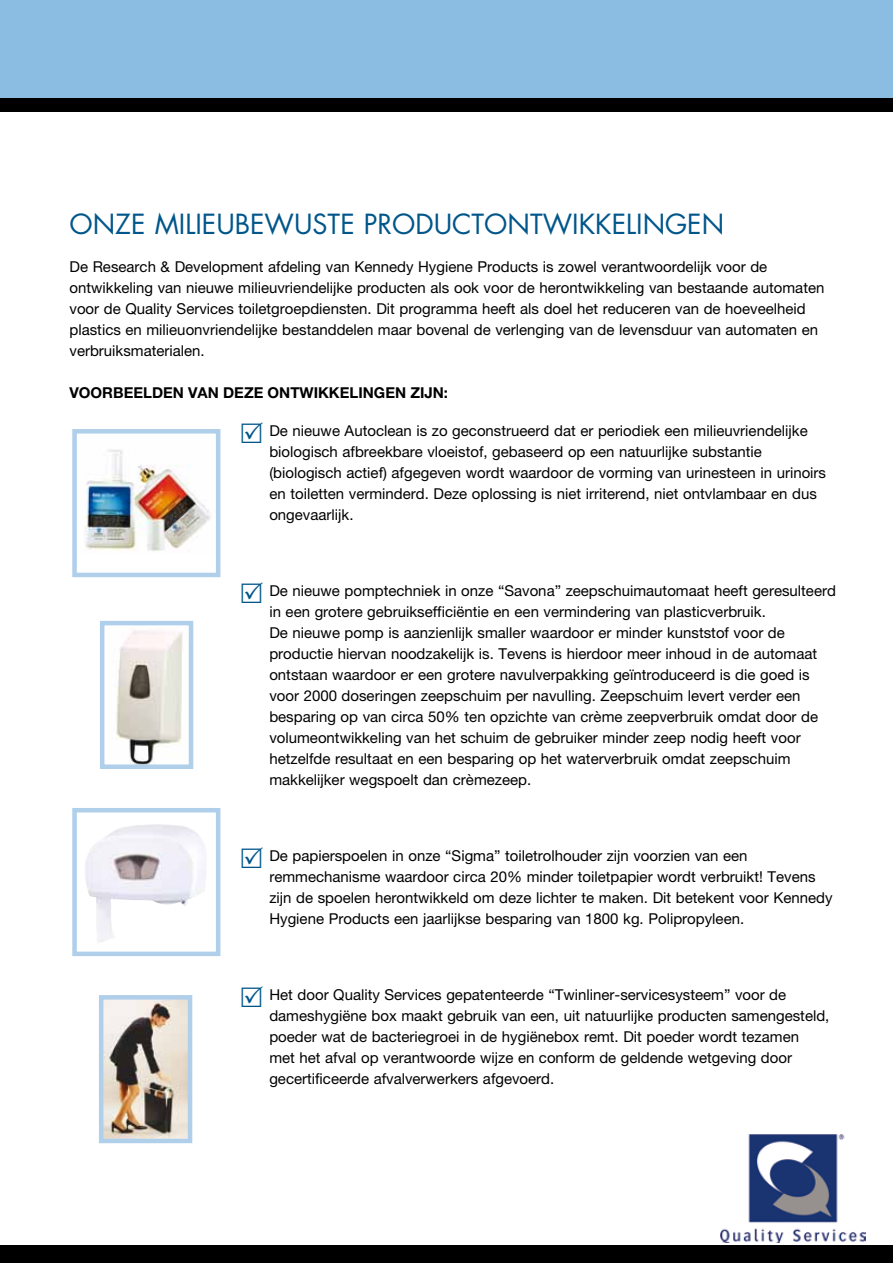
<style>
.page{position:relative;width:893px;height:1263px;background:#fff}
.page>*{position:absolute;margin:0;border:0;box-sizing:border-box;transform-origin:0 0}
.t1{font:27px "Futura";color:#00568a}
.t2{font:15px/21px "Helvetica Neue";color:#000}
.t3{font:700 15px "Helvetica Neue";color:#000}
</style>
<div class="page">
<div style="left:0;top:1246px;width:893px;height:17px;background:#000"></div>
<div style="left:0;top:0;width:893px;height:106px;background:#8bbce2"></div>
<img style="left:85px;top:824px;width:121px;height:118px">
<div style="left:72px;top:808px;width:148px;height:148px;border:4px solid #b0cfea"></div>
<img style="left:104px;top:1000px;width:83px;height:138px">
<div style="left:99px;top:995px;width:93px;height:148px;border:4px solid #b0cfea"></div>
<img style="left:116px;top:630px;width:67px;height:134px">
<div style="left:100px;top:621px;width:93px;height:148px;border:4px solid #b0cfea"></div>
<img style="left:85px;top:449px;width:126px;height:102px">
<div style="left:72px;top:429px;width:148px;height:148px;border:4px solid #b0cfea"></div>
<img style="left:721px;top:1134px;width:144px;height:109px">
<div style="left:0;top:98px;width:893px;height:14px;background:#000"></div>
<h1 class="t1" style="left:70px;top:205px;width:656px">ONZE MILIEUBEWUSTE PRODUCTONTWIKKELINGEN</h1>
<p class="t2" style="left:70px;top:256px;width:756px">De Research &amp; Development afdeling van Kennedy Hygiene Products is zowel verantwoordelijk voor de ontwikkeling van nieuwe milieuvriendelijke producten als ook voor de herontwikkeling van bestaande automaten voor de Quality Services toiletgroepdiensten. Dit programma heeft als doel het reduceren van de hoeveelheid plastics en milieuonvriendelijke bestanddelen maar bovenal de verlenging van de levensduur van automaten en verbruiksmaterialen.</p>
<p class="t3" style="left:70px;top:383px;width:380px">VOORBEELDEN VAN DEZE ONTWIKKELINGEN ZIJN:</p>
<p class="t2" style="left:269px;top:420px;width:558px">De nieuwe Autoclean is zo geconstrueerd dat er periodiek een milieuvriendelijke biologisch afbreekbare vloeistof, gebaseerd op een natuurlijke substantie (biologisch actief) afgegeven wordt waardoor de vorming van urinesteen in urinoirs en toiletten verminderd. Deze oplossing is niet irriterend, niet ontvlambaar en dus ongevaarlijk.</p>
<p class="t2" style="left:269px;top:580px;width:568px">De nieuwe pomptechniek in onze “Savona” zeepschuimautomaat heeft geresulteerd in een grotere gebruiksefficiëntie en een vermindering van plasticverbruik.<br>De nieuwe pomp is aanzienlijk smaller waardoor er minder kunststof voor de productie hiervan noodzakelijk is. Tevens is hierdoor meer inhoud in de automaat ontstaan waardoor er een grotere navulverpakking geïntroduceerd is die goed is voor 2000 doseringen zeepschuim per navulling. Zeepschuim levert verder een besparing op van circa 50% ten opzichte van crème zeepverbruik omdat door de volumeontwikkeling van het schuim de gebruiker minder zeep nodig heeft voor hetzelfde resultaat en een besparing op het waterverbruik omdat zeepschuim makkelijker wegspoelt dan crèmezeep.</p>
<p class="t2" style="left:269px;top:845px;width:565px">De papierspoelen in onze “Sigma” toiletrolhouder zijn voorzien van een remmechanisme waardoor circa 20% minder toiletpapier wordt verbruikt! Tevens zijn de spoelen herontwikkeld om deze lichter te maken. Dit betekent voor Kennedy Hygiene Products een jaarlijkse besparing van 1800 kg. Polipropyleen.</p>
<p class="t2" style="left:269px;top:984px;width:562px">Het door Quality Services gepatenteerde “Twinliner-servicesysteem” voor de dameshygiëne box maakt gebruik van een, uit natuurlijke producten samengesteld, poeder wat de bacteriegroei in de hygiënebox remt. Dit poeder wordt tezamen<br>met het afval op verantwoorde wijze en conform de geldende wetgeving door gecertificeerde afvalverwerkers afgevoerd.</p>
</div>
